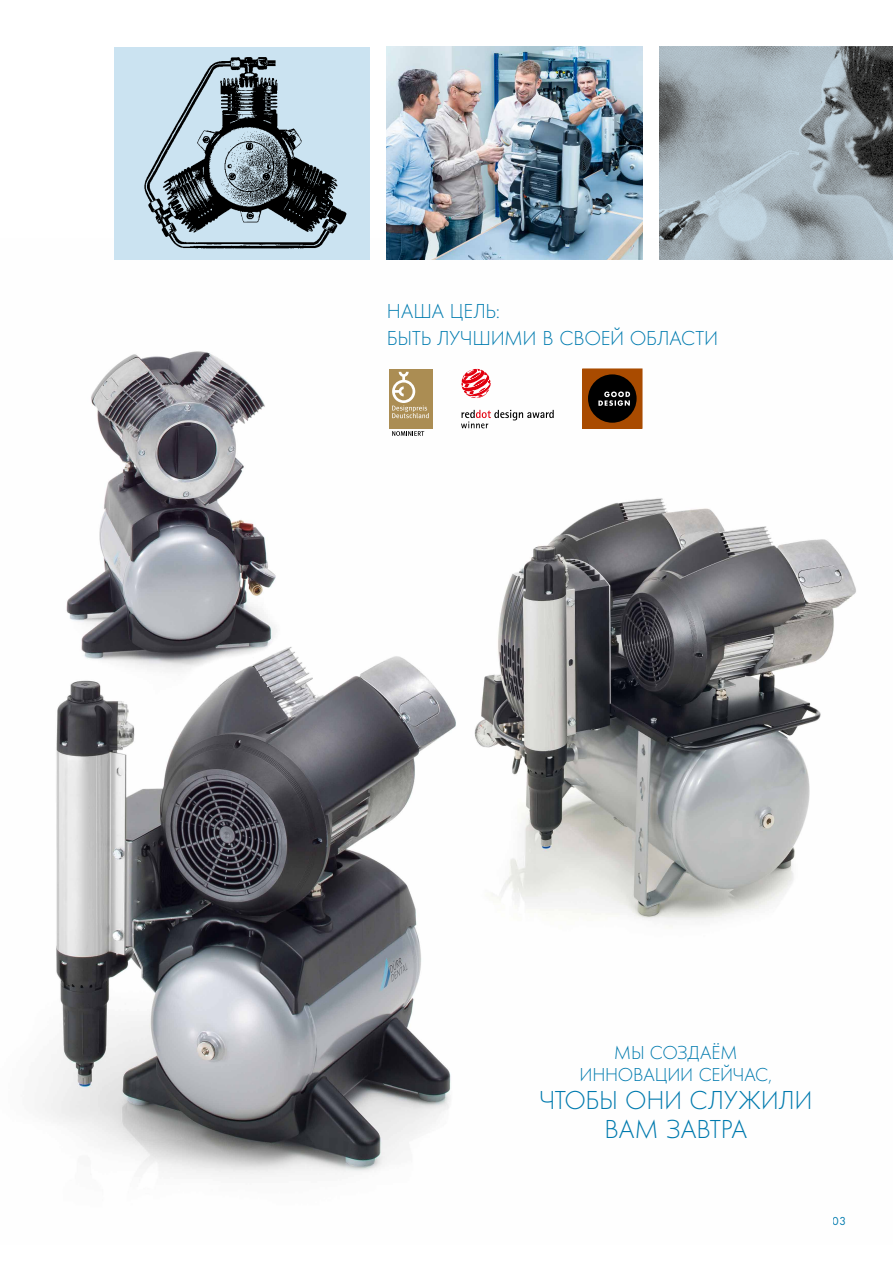
<style>
.page{position:relative;width:893px;height:1263px;background:#fff}
.page>*{position:absolute;margin:0;border:0;box-sizing:border-box;transform-origin:0 0}
.t1{font:300 27px/28.5px "Futura";letter-spacing:-.005em;color:#007baf;text-align:center}
.t2{font:300 21px/27px "Futura";letter-spacing:-.01em;color:#007baf}
.t3{font:300 19.5px/21.3px "Futura";letter-spacing:-.015em;color:#007baf;text-align:center}
.t4{font:12px "Futura Boo";color:#007baf}
</style>
<div class="page">
<img style="left:42px;top:238px;width:851px;height:937px">
<img style="left:659px;top:47px;width:234px;height:212px">
<img style="left:387px;top:47px;width:255px;height:212px">
<div style="left:115px;top:47px;width:255px;height:212px;background:#cbe3f1"></div>
<img style="left:144px;top:57px;width:203px;height:192px">
<div style="left:583px;top:369px;width:59px;height:59px;background:#a94b00"></div>
<div style="left:588px;top:374px;width:49px;height:49px;background:#000;border-radius:50%"></div>
<svg style="left:598px;top:391px;width:32px;height:15px"></svg>
<div style="left:389px;top:369px;width:44px;height:59px;background:#ac8e54"></div>
<svg style="left:392px;top:372px;width:37px;height:46px"></svg>
<svg style="left:392px;top:431px;width:32px;height:5px"></svg>
<svg style="left:461px;top:410px;width:93px;height:18px"></svg>
<svg style="left:461px;top:369px;width:30px;height:29px"></svg>
<p class="t2" style="left:387px;top:297px;width:333px">НАША ЦЕЛЬ:<br>БЫТЬ ЛУЧШИМИ В СВОЕЙ ОБЛАСТИ</p>
<p class="t3" style="left:580px;top:1042px;width:194px">МЫ СОЗДАЁМ<br>ИННОВАЦИИ СЕЙЧАС,</p>
<p class="t1" style="left:539px;top:1085px;width:275px">ЧТОБЫ ОНИ СЛУЖИЛИ<br>ВАМ ЗАВТРА</p>
<p class="t4" style="left:833px;top:1213px;width:15px">03</p>
</div>
